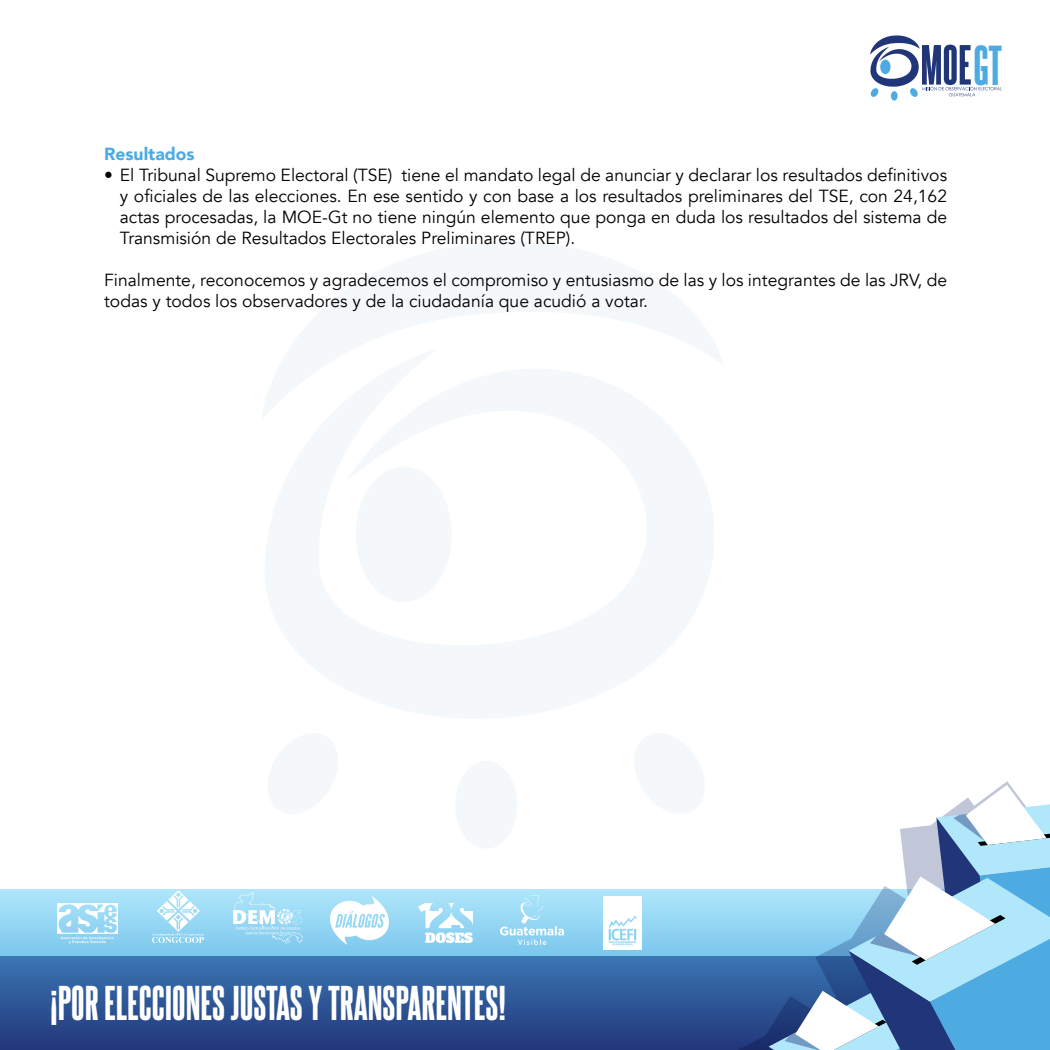
<style>
.page{position:relative;width:1050px;height:1050px;background:#fff}
.page>*{position:absolute;margin:0;border:0;box-sizing:border-box;transform-origin:0 0}
.t1{font:47.86px "Steelfish Eb";color:#4eabe2}
.t2{font:41.48px "Steelfish Eb";color:#fff}
.t3{font:17.5px/21px "Avenir";color:#000;text-align:justify}
.t4{font:900 17.5px "Avenir";color:#4eabe2}
</style>
<div class="page">
<div style="left:455px;top:761px;width:62px;height:88px;background:#f5f8fa;border-radius:50%"></div>
<div style="left:356px;top:467px;width:96px;height:135px;background:#f5f8fa;border-radius:50%"></div>
<div style="left:0;top:889px;width:1050px;height:67px;background:linear-gradient(to bottom,#b0e7fb,#7bc7ee)"></div>
<div style="left:0;top:956px;width:1050px;height:94px;background:linear-gradient(to bottom,#3a76b3,#22377b)"></div>
<svg style="left:738px;top:781px;width:272px;height:269px"></svg>
<svg style="left:768px;top:785px;width:282px;height:265px"></svg>
<svg style="left:891px;top:91px;width:7px;height:10px"></svg>
<svg style="left:870px;top:35px;width:132px;height:63px"></svg>
<img style="left:58px;top:903px;width:59px;height:41px">
<img style="left:153px;top:891px;width:50px;height:52px">
<img style="left:331px;top:896px;width:58px;height:48px">
<img style="left:419px;top:904px;width:53px;height:39px">
<img style="left:501px;top:896px;width:63px;height:49px">
<img style="left:604px;top:897px;width:38px;height:53px">
<img style="left:230px;top:889px;width:76px;height:82px">
<p class="t4" style="left:104px;top:139px;width:92px">Resultados</p>
<p class="t3" style="left:120px;top:165px;width:829px;text-indent:-16px">• El Tribunal Supremo Electoral (TSE) tiene el mandato legal de anunciar y declarar los resultados definitivos y oficiales de las elecciones. En ese sentido y con base a los resultados preliminares del TSE, con 24,162 actas procesadas, la MOE-Gt no tiene ningún elemento que ponga en duda los resultados del sistema de Transmisión de Resultados Electorales Preliminares (TREP).</p>
<p class="t3" style="left:104px;top:270px;width:845px">Finalmente, reconocemos y agradecemos el compromiso y entusiasmo de las y los integrantes de las JRV, de todas y todos los observadores y de la ciudadanía que acudió a votar.</p>
<h1 class="t1" style="left:973px;top:30px;width:30px">GT</h1>
<h2 class="t2" style="left:50px;top:974px;width:458px">¡POR ELECCIONES JUSTAS Y TRANSPARENTES!</h2>
</div>
